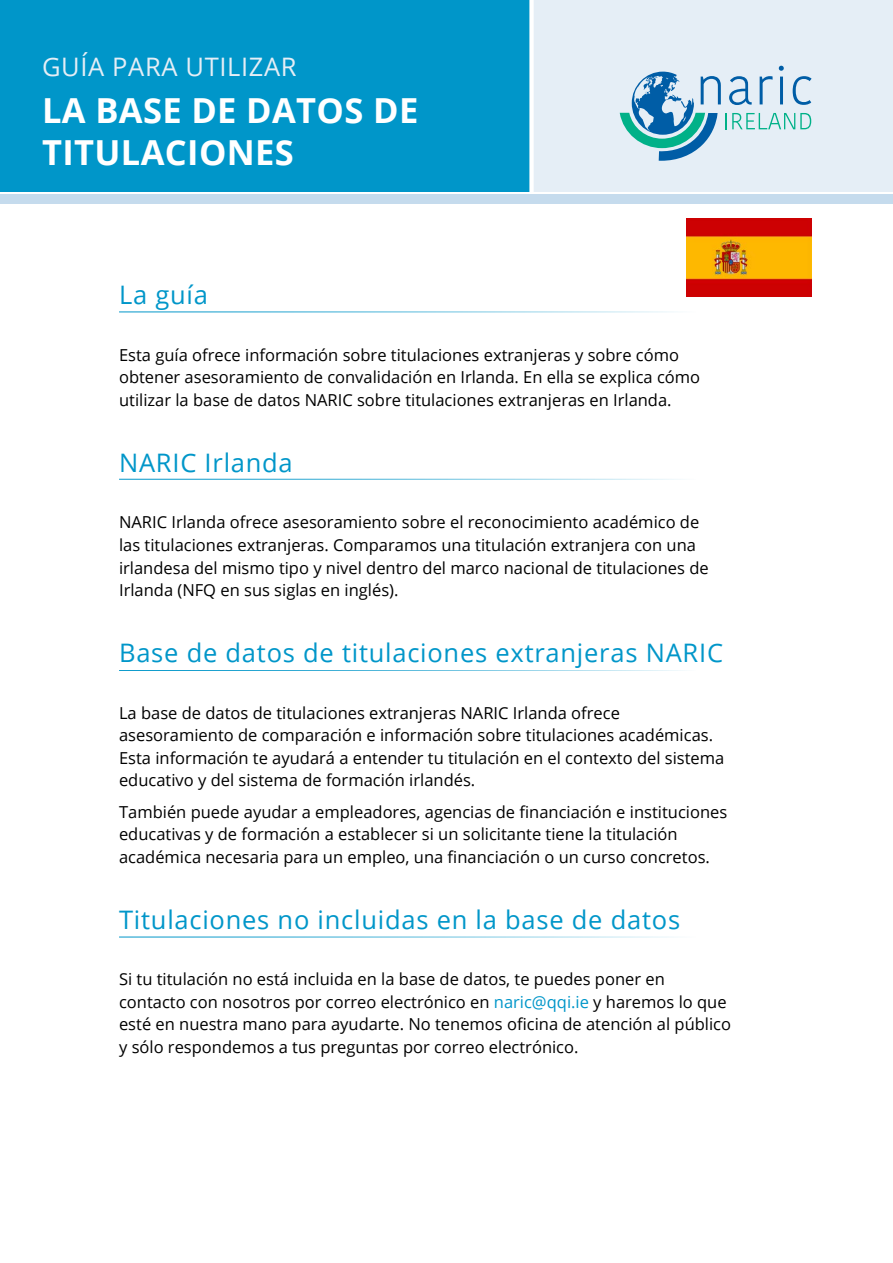
<style>
.page{position:relative;width:893px;height:1263px;background:#fff}
.page>*{position:absolute;margin:0;border:0;box-sizing:border-box;transform-origin:0 0}
.t1{font:700 34.5px/42px "Open Sans";letter-spacing:.01em;color:#fff}
.t2{font:25.5px "Open Sans";letter-spacing:.03em;color:#0096c9}
.t3{font:25.5px "Open Sans";letter-spacing:.025em;color:#e5eef6}
.t4{font:16.5px/22.5px "Open Sans";color:#000}
.s1{color:#0096c9}
</style>
<div class="page">
<div style="left:531px;top:0;width:362px;height:192px;background:#e5eef6"></div>
<div style="left:0;top:0;width:531px;height:192px;background:#0096c9"></div>
<svg style="left:620px;top:66px;width:192px;height:95px"></svg>
<div style="left:529px;top:0;width:5px;height:194px;background:#fff"></div>
<div style="left:0;top:194px;width:893px;height:9px;background:#c5dbed"></div>
<hr style="left:119px;top:312px;width:577px;height:1px;background:#0096c9">
<hr style="left:119px;top:479px;width:577px;height:1px;background:#0096c9">
<hr style="left:119px;top:670px;width:577px;height:1px;background:#0096c9">
<hr style="left:119px;top:937px;width:577px;height:1px;background:#0096c9">
<img style="left:686px;top:218px;width:125px;height:79px">
<h2 class="t3" style="left:42px;top:50px;width:256px">GUÍA PARA UTILIZAR</h2>
<h1 class="t1" style="left:42px;top:88px;width:378px">LA BASE DE DATOS DE<br>TITULACIONES</h1>
<h2 class="t2" style="left:119px;top:278px;width:90px">La guía</h2>
<p class="t4" style="left:119px;top:343px;width:583px">Esta guía ofrece información sobre titulaciones extranjeras y sobre cómo obtener asesoramiento de convalidación en Irlanda. En ella se explica cómo utilizar la base de datos NARIC sobre titulaciones extranjeras en Irlanda.</p>
<h2 class="t2" style="left:119px;top:445px;width:175px">NARIC Irlanda</h2>
<p class="t4" style="left:119px;top:511px;width:591px">NARIC Irlanda ofrece asesoramiento sobre el reconocimiento académico de las titulaciones extranjeras. Comparamos una titulación extranjera con una irlandesa del mismo tipo y nivel dentro del marco nacional de titulaciones de Irlanda (NFQ en sus siglas en inglés).</p>
<h2 class="t2" style="left:119px;top:635px;width:605px">Base de datos de titulaciones extranjeras NARIC</h2>
<p class="t4" style="left:119px;top:701px;width:607px">La base de datos de titulaciones extranjeras NARIC Irlanda ofrece asesoramiento de comparación e información sobre titulaciones académicas.<br>Esta información te ayudará a entender tu titulación en el contexto del sistema educativo y del sistema de formación irlandés.</p>
<p class="t4" style="left:119px;top:800px;width:610px">También puede ayudar a empleadores, agencias de financiación e instituciones educativas y de formación a establecer si un solicitante tiene la titulación académica necesaria para un empleo, una financiación o un curso concretos.</p>
<h2 class="t2" style="left:119px;top:902px;width:563px">Titulaciones no incluidas en la base de datos</h2>
<p class="t4" style="left:119px;top:967px;width:614px">Si tu titulación no está incluida en la base de datos, te puedes poner en contacto con nosotros por correo electrónico en <span class="s1">naric@qqi.ie</span> y haremos lo que esté en nuestra mano para ayudarte. No tenemos oficina de atención al público y sólo respondemos a tus preguntas por correo electrónico.</p>
</div>
